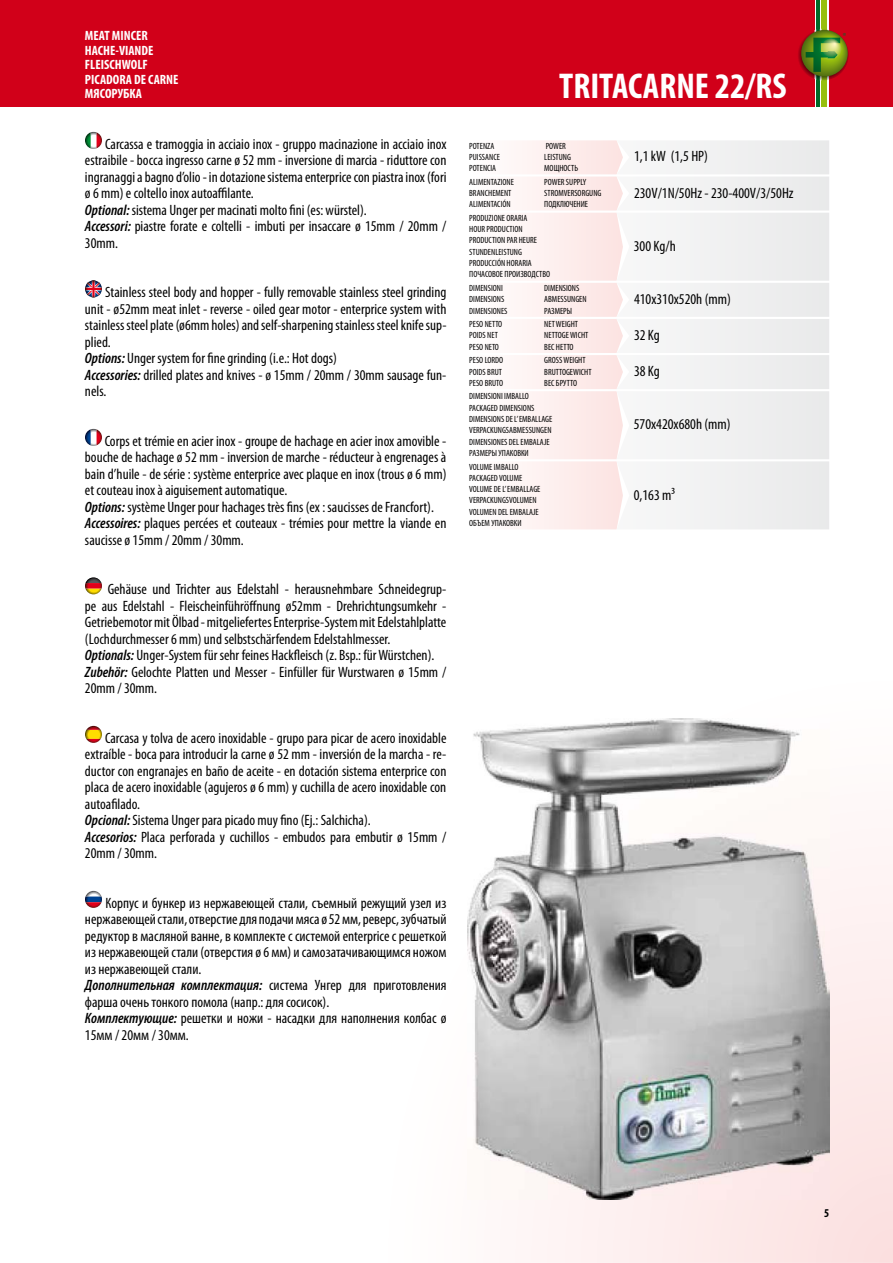
<style>
.page{position:relative;width:893px;height:1263px;background:#fff}
.page>*{position:absolute;margin:0;border:0;box-sizing:border-box;transform-origin:0 0}
.t1{font:700 condensed 36px "Myriad Pro";color:#fff}
.t2{font:condensed 15px/16.5px "Myriad Pro";color:#000}
.t3{font:700 condensed 13.5px/14.5px "Myriad Pro";color:#fff}
.t4{font:700 condensed 12px "Myriad Pro";color:#000}
.t5{font:condensed 9px/11.2px "Myriad Pro";color:#000}
.t6{font:300 9px "Myriad Pro";color:#006829}
.s1{font-weight:600;font-style:italic}
</style>
<div class="page">
<svg style="left:467px;top:718px;width:426px;height:545px"></svg>
<div style="left:0;top:0;width:814px;height:106px;background:#d10019"></div>
<div style="left:829px;top:0;width:64px;height:106px;background:#d10019"></div>
<hr style="left:816px;top:0;width:3px;height:106px;background:#006829">
<div style="left:822px;top:0;width:5px;height:106px;background:#97bf0d"></div>
<svg style="left:798px;top:29px;width:51px;height:52px"></svg>
<svg style="left:85px;top:132px;width:17px;height:17px"></svg>
<svg style="left:85px;top:280px;width:17px;height:17px"></svg>
<svg style="left:85px;top:429px;width:17px;height:17px"></svg>
<svg style="left:85px;top:577px;width:17px;height:17px"></svg>
<svg style="left:85px;top:726px;width:17px;height:17px"></svg>
<svg style="left:85px;top:891px;width:17px;height:17px"></svg>
<img style="left:468px;top:719px;width:361px;height:480px">
<svg style="left:522px;top:140px;width:307px;height:389px"></svg>
<p class="t3" style="left:85px;top:28px;width:64px">MEAT MINCER</p>
<p class="t6" style="left:843px;top:30px;width:5px">®</p>
<p class="t3" style="left:85px;top:43px;width:95px">HACHE-VIANDE<br>FLEISCHWOLF<br>PICADORA DE CARNE<br>МЯСОРУБКА</p>
<h1 class="t1" style="left:559px;top:64px;width:229px">TRITACARNE 22/RS</h1>
<p class="t2" style="left:85px;top:137px;width:363px;text-indent:20px">Carcassa e tramoggia in acciaio inox - gruppo macinazione in acciaio inox estraibile - bocca ingresso carne ø 52 mm - inversione di marcia - riduttore con ingranaggi a bagno d’olio - in dotazione sistema enterprice con piastra inox (fori ø 6 mm) e coltello inox autoaffilante.<br><span class="s1">Optional:</span> sistema Unger per macinati molto fini (es: würstel).<br><span class="s1">Accessori:</span> piastre forate e coltelli - imbuti per insaccare ø 15mm / 20mm / 30mm.</p>
<p class="t2" style="left:85px;top:285px;width:363px;text-indent:20px">Stainless steel body and hopper - fully removable stainless steel grinding unit - ø52mm meat inlet - reverse - oiled gear motor - enterprice system with stainless steel plate (ø6mm holes) and self-sharpening stainless steel knife sup&shy;plied.<br><span class="s1">Options:</span> Unger system for fine grinding (i.e.: Hot dogs)<br><span class="s1">Accessories:</span> drilled plates and knives - ø 15mm / 20mm / 30mm sausage fun&shy;nels.</p>
<p class="t2" style="left:85px;top:434px;width:363px;text-indent:20px">Corps et trémie en acier inox - groupe de hachage en acier inox amovible - bouche de hachage ø 52 mm - inversion de marche - réducteur à engrenages à bain d’huile - de série : système enterprice avec plaque en inox (trous ø 6 mm) et couteau inox à aiguisement automatique.<br><span class="s1">Options:</span> système Unger pour hachages très fins (ex : saucisses de Francfort).<br><span class="s1">Accessoires:</span> plaques percées et couteaux - trémies pour mettre la viande en saucisse ø 15mm / 20mm / 30mm.</p>
<p class="t2" style="left:85px;top:582px;width:363px;text-indent:23px">Gehäuse und Trichter aus Edelstahl - herausnehmbare Schneidegrup&shy;pe aus Edelstahl - Fleischeinführöffnung ø52mm - Drehrichtungsumkehr - Getriebemotor mit Ölbad - mitgeliefertes Enterprise-System mit Edelstahlplatte (Lochdurchmesser 6 mm) und selbstschärfendem Edelstahlmesser.<br><span class="s1">Optionals:</span> Unger-System für sehr feines Hackfleisch (z. Bsp.: für Würstchen).<br><span class="s1">Zubehör:</span> Gelochte Platten und Messer - Einfüller für Wurstwaren ø 15mm / 20mm / 30mm.</p>
<p class="t2" style="left:85px;top:731px;width:363px;text-indent:20px">Carcasa y tolva de acero inoxidable - grupo para picar de acero inoxidable extraíble - boca para introducir la carne ø 52 mm - inversión de la marcha - re&shy;ductor con engranajes en baño de aceite - en dotación sistema enterprice con placa de acero inoxidable (agujeros ø 6 mm) y cuchilla de acero inoxidable con autoafilado.<br><span class="s1">Opcional:</span> Sistema Unger para picado muy fino (Ej.: Salchicha).<br><span class="s1">Accesorios:</span> Placa perforada y cuchillos - embudos para embutir ø 15mm / 20mm / 30mm.</p>
<p class="t2" style="left:85px;top:896px;width:363px;text-indent:21px">Корпус и бункер из нержавеющей стали, съемный режущий узел из нержавеющей стали, отверстие для подачи мяса ø 52 мм, реверс, зубчатый редуктор в масляной ванне, в комплекте с системой enterprice с решеткой из нержавеющей стали (отверстия ø 6 мм) и самозатачивающимся ножом из нержавеющей стали.<br><span class="s1">Дополнительная комплектация:</span> система Унгер для приготовления фарша очень тонкого помола (напр.: для сосисок).<br><span class="s1">Комплектующие:</span> решетки и ножи - насадки для наполнения колбас ø 15мм / 20мм / 30мм.</p>
<p class="t5" style="left:469px;top:141px;width:27px">POTENZA</p>
<p class="t5" style="left:546px;top:141px;width:22px">POWER</p>
<p class="t5" style="left:469px;top:152px;width:32px">PUISSANCE</p>
<p class="t5" style="left:544px;top:152px;width:28px">LEISTUNG</p>
<p class="t5" style="left:469px;top:163px;width:28px">POTENCIA</p>
<p class="t5" style="left:544px;top:163px;width:35px">МОЩНОСТЬ</p>
<p class="t5" style="left:469px;top:177px;width:46px">ALIMENTAZIONE</p>
<p class="t5" style="left:544px;top:177px;width:44px">POWER SUPPLY</p>
<p class="t5" style="left:469px;top:188px;width:44px">BRANCHEMENT</p>
<p class="t5" style="left:544px;top:188px;width:59px">STROMVERSORGUNG</p>
<p class="t5" style="left:469px;top:199px;width:43px">ALIMENTACIÓN</p>
<p class="t5" style="left:544px;top:199px;width:45px">ПОДКЛЮЧЕНИЕ</p>
<p class="t5" style="left:469px;top:213px;width:82px">PRODUZIONE ORARIA<br>HOUR PRODUCTION<br>PRODUCTION PAR HEURE<br>STUNDENLEISTUNG<br>PRODUCCIÓN HORARIA<br>ПОЧАСОВОЕ ПРОИЗВОДСТВО</p>
<p class="t5" style="left:469px;top:283px;width:35px">DIMENSIONI</p>
<p class="t5" style="left:544px;top:283px;width:37px">DIMENSIONS</p>
<p class="t5" style="left:469px;top:294px;width:37px">DIMENSIONS</p>
<p class="t5" style="left:544px;top:294px;width:44px">ABMESSUNGEN</p>
<p class="t5" style="left:469px;top:306px;width:40px">DIMENSIONES</p>
<p class="t5" style="left:544px;top:306px;width:29px">РАЗМЕРЫ</p>
<p class="t5" style="left:469px;top:319px;width:35px">PESO NETTO</p>
<p class="t5" style="left:544px;top:319px;width:35px">NET WEIGHT</p>
<p class="t5" style="left:469px;top:330px;width:30px">POIDS NET</p>
<p class="t5" style="left:544px;top:330px;width:46px">NETTOGE WICHT</p>
<p class="t5" style="left:469px;top:342px;width:31px">PESO NETO</p>
<p class="t5" style="left:544px;top:342px;width:31px">ВЕС НЕТТО</p>
<p class="t5" style="left:469px;top:355px;width:35px">PESO LORDO</p>
<p class="t5" style="left:544px;top:355px;width:43px">GROSS WEIGHT</p>
<p class="t5" style="left:469px;top:367px;width:34px">POIDS BRUT</p>
<p class="t5" style="left:544px;top:367px;width:49px">BRUTTOGEWICHT</p>
<p class="t5" style="left:469px;top:378px;width:35px">PESO BRUTO</p>
<p class="t5" style="left:544px;top:378px;width:34px">ВЕС БРУТТО</p>
<p class="t5" style="left:469px;top:391px;width:85px">DIMENSIONI IMBALLO<br>PACKAGED DIMENSIONS<br>DIMENSIONS DE L’ EMBALLAGE<br>VERPACKUNGSABMESSUNGEN<br>DIMENSIONES DEL EMBALAJE<br>РАЗМЕРЫ УПАКОВКИ</p>
<p class="t5" style="left:469px;top:462px;width:73px">VOLUME IMBALLO<br>PACKAGED VOLUME<br>VOLUME DE L’ EMBALLAGE<br>VERPACKUNGSVOLUMEN<br>VOLUMEN DEL EMBALAJE<br>ОБЪЕМ УПАКОВКИ</p>
<p class="t2" style="left:634px;top:149px;width:75px">1,1 kW (1,5 HP)</p>
<p class="t2" style="left:634px;top:185px;width:161px">230V/1N/50Hz - 230-400V/3/50Hz</p>
<p class="t2" style="left:634px;top:239px;width:43px">300 Kg/h</p>
<p class="t2" style="left:634px;top:292px;width:98px">410x310x520h (mm)</p>
<p class="t2" style="left:634px;top:328px;width:27px">32 Kg</p>
<p class="t2" style="left:634px;top:364px;width:27px">38 Kg</p>
<p class="t2" style="left:634px;top:417px;width:98px">570x420x680h (mm)</p>
<p class="t2" style="left:634px;top:487px;width:43px">0,163 m³</p>
<p class="t4" style="left:824px;top:1205px;width:7px">5</p>
</div>
